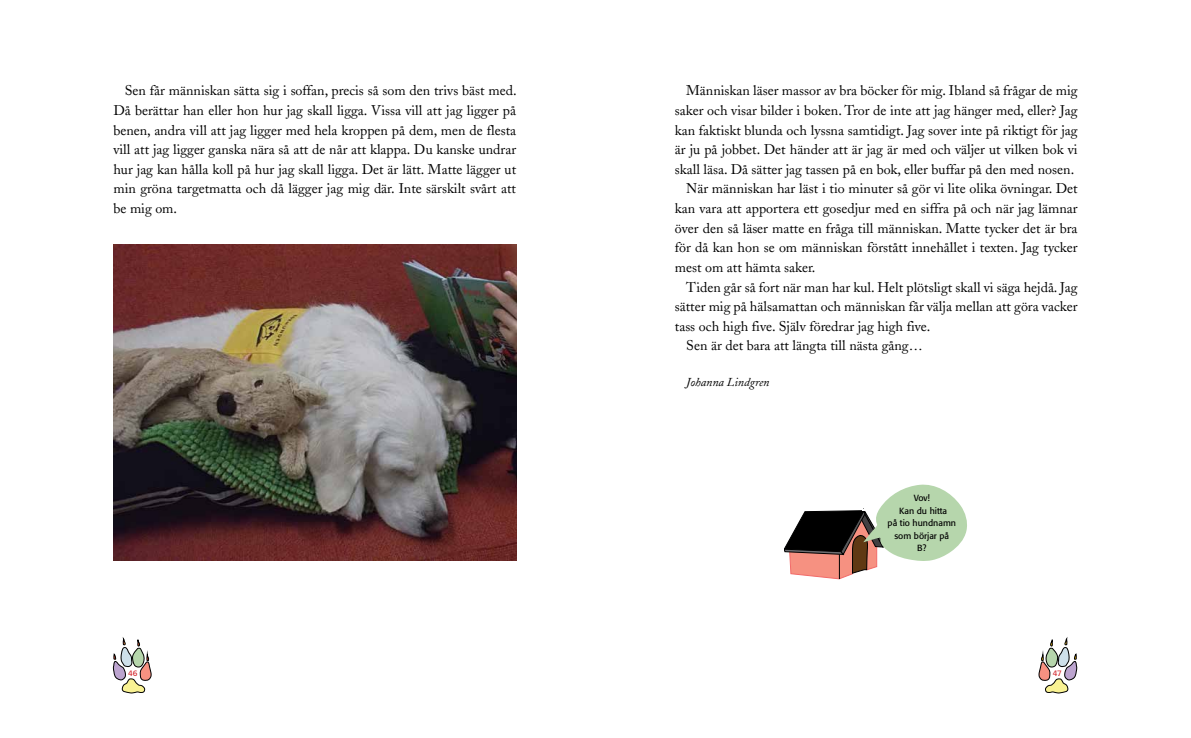
<style>
.page{position:relative;width:1191px;height:738px;background:#fff}
.page>*{position:absolute;margin:0;border:0;box-sizing:border-box;transform-origin:0 0}
.t1{font:14px/19.6px "Adobe Caslon";color:#000;text-align:justify}
.t2{font:italic 12px "Adobe Caslon";color:#000}
.t3{font:8.8px/12.4px "Formata";color:#000;text-align:center}
.t4{font:8px "Formata";color:#d2232a}
</style>
<div class="page">
<svg style="left:1038px;top:638px;width:39px;height:54px"></svg>
<svg style="left:113px;top:638px;width:38px;height:54px"></svg>
<img style="left:113px;top:244px;width:403px;height:315px">
<svg style="left:784px;top:484px;width:183px;height:94px"></svg>
<p class="t1" style="left:113px;top:81px;width:405px;text-indent:11px">Sen får människan sätta sig i soffan, precis så som den trivs bäst med.<br>Då berättar han eller hon hur jag skall ligga. Vissa vill att jag ligger på benen, andra vill att jag ligger med hela kroppen på dem, men de flesta vill att jag ligger ganska nära så att de når att klappa. Du kanske undrar hur jag kan hålla koll på hur jag skall ligga. Det är lätt. Matte lägger ut min gröna targetmatta och då lägger jag mig där. Inte särskilt svårt att be mig om.</p>
<p class="t1" style="left:686px;top:81px;width:393px">Människan läser massor av bra böcker för mig. Ibland så frågar de mig</p>
<p class="t1" style="left:675px;top:100px;width:404px">saker och visar bilder i boken. Tror de inte att jag hänger med, eller? Jag</p>
<p class="t1" style="left:675px;top:120px;width:404px">kan faktiskt blunda och lyssna samtidigt. Jag sover inte på riktigt för jag</p>
<p class="t1" style="left:675px;top:140px;width:404px">är ju på jobbet. Det händer att är jag är med och väljer ut vilken bok vi</p>
<p class="t1" style="left:675px;top:159px;width:401px">skall läsa. Då sätter jag tassen på en bok, eller buffar på den med nosen.</p>
<p class="t1" style="left:686px;top:179px;width:393px">När människan har läst i tio minuter så gör vi lite olika övningar. Det</p>
<p class="t1" style="left:675px;top:198px;width:404px">kan vara att apportera ett gosedjur med en siffra på och när jag lämnar</p>
<p class="t1" style="left:675px;top:218px;width:404px">över den så läser matte en fråga till människan. Matte tycker det är bra</p>
<p class="t1" style="left:675px;top:238px;width:404px">för då kan hon se om människan förstått innehållet i texten. Jag tycker</p>
<p class="t1" style="left:675px;top:257px;width:142px">mest om att hämta saker.</p>
<p class="t1" style="left:686px;top:277px;width:393px">Tiden går så fort när man har kul. Helt plötsligt skall vi säga hejdå. Jag</p>
<p class="t1" style="left:675px;top:296px;width:404px">sätter mig på hälsamattan och människan får välja mellan att göra vacker</p>
<p class="t1" style="left:675px;top:316px;width:257px">tass och high five. Själv föredrar jag high five.</p>
<p class="t1" style="left:686px;top:336px;width:238px">Sen är det bara att längta till nästa gång…</p>
<p class="t2" style="left:686px;top:374px;width:85px">Johanna Lindgren</p>
<p class="t3" style="left:887px;top:491px;width:70px">Vov!<br>Kan du hitta<br>på tio hundnamn som börjar på<br>B?</p>
<p class="t4" style="left:128px;top:667px;width:11px">46</p>
<p class="t4" style="left:1052px;top:667px;width:10px">47</p>
</div>
